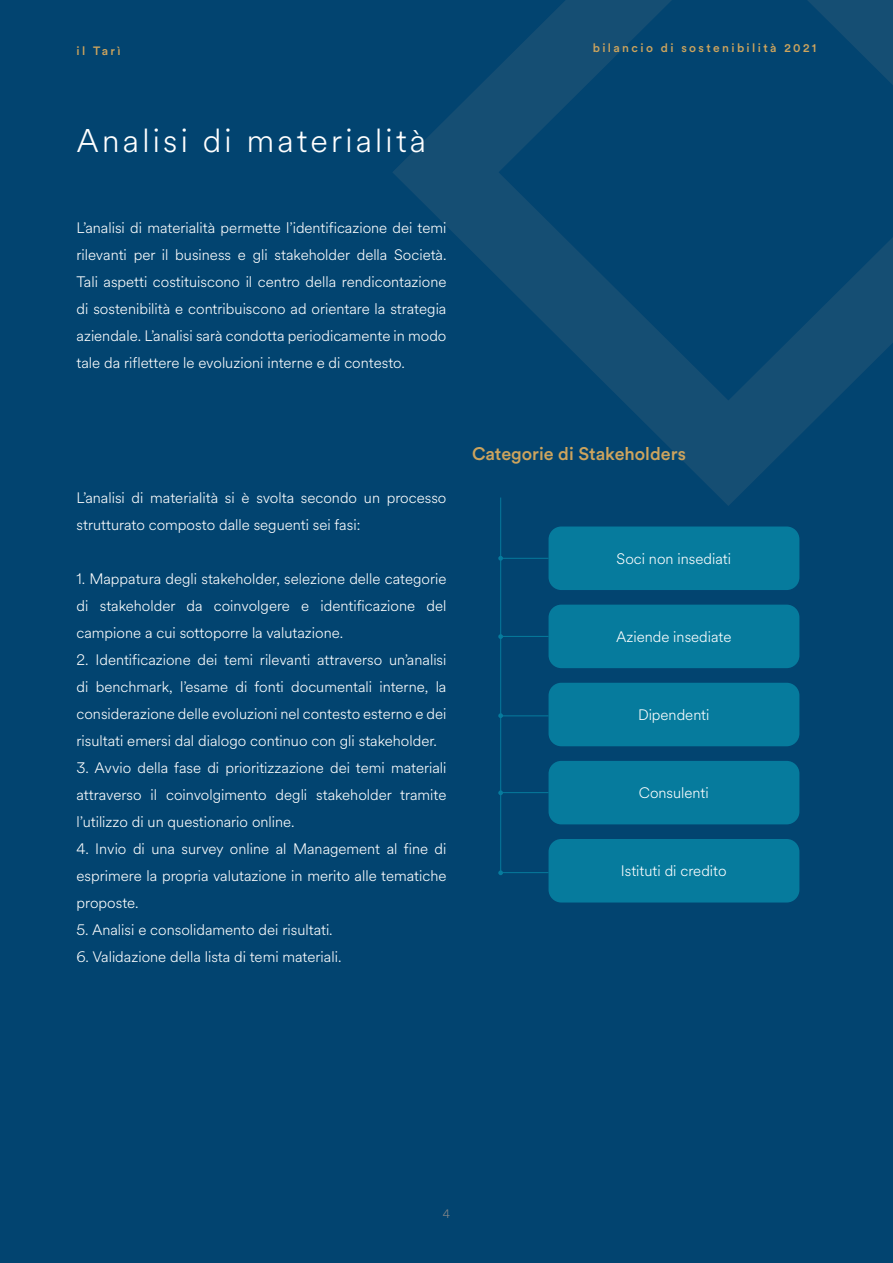
<style>
.page{position:relative;width:893px;height:1263px;background:#024470}
.page>*{position:absolute;margin:0;border:0;box-sizing:border-box;transform-origin:0 0}
.t1{font:300 32.4px "Circular Spotify Text";letter-spacing:.1em;color:#fff}
.t2{font:500 18px "Circular Std";color:#cda45d}
.t3{font:300 15px/27px "Circular Spotify Text";color:#fff;text-align:justify}
.t4{font:500 12px "Circular Std";letter-spacing:.2em;color:#cda45d}
.t5{font:300 12px "Circular Spotify Text";color:#888}
</style>
<div class="page">
<svg style="left:393px;top:0;width:500px;height:506px"></svg>
<hr style="left:500px;top:497px;width:1px;height:376px;background:#067b9d">
<hr style="left:501px;top:558px;width:48px;height:1px;background:#067b9d">
<hr style="left:501px;top:636px;width:48px;height:1px;background:#067b9d">
<hr style="left:501px;top:716px;width:48px;height:1px;background:#067b9d">
<hr style="left:501px;top:792px;width:48px;height:1px;background:#067b9d">
<hr style="left:501px;top:872px;width:48px;height:1px;background:#067b9d">
<svg style="left:498px;top:556px;width:5px;height:5px"></svg>
<svg style="left:498px;top:634px;width:5px;height:5px"></svg>
<svg style="left:498px;top:713px;width:5px;height:5px"></svg>
<svg style="left:498px;top:790px;width:5px;height:5px"></svg>
<svg style="left:498px;top:870px;width:5px;height:5px"></svg>
<div style="left:549px;top:526px;width:250px;height:64px;background:#067b9d;border-radius:13px"></div>
<div style="left:549px;top:605px;width:250px;height:63px;background:#067b9d;border-radius:13px"></div>
<div style="left:549px;top:683px;width:250px;height:63px;background:#067b9d;border-radius:13px"></div>
<div style="left:549px;top:761px;width:250px;height:63px;background:#067b9d;border-radius:13px"></div>
<div style="left:549px;top:839px;width:250px;height:63px;background:#067b9d;border-radius:13px"></div>
<p class="t4" style="left:77px;top:43px;width:46px">il Tarì</p>
<h1 class="t1" style="left:77px;top:118px;width:351px">Analisi di materialità</h1>
<p class="t3" style="left:77px;top:214px;width:371px">L’analisi di materialità permette l’identificazione dei temi rilevanti per il business e gli stakeholder della Società.<br>Tali aspetti costituiscono il centro della rendicontazione di sostenibilità e contribuiscono ad orientare la strategia aziendale. L’analisi sarà condotta periodicamente in modo tale da riflettere le evoluzioni interne e di contesto.</p>
<p class="t4" style="left:593px;top:40px;width:225px">bilancio di sostenibilità 2021</p>
<p class="t3" style="left:77px;top:484px;width:371px">L’analisi di materialità si è svolta secondo un processo strutturato composto dalle seguenti sei fasi:</p>
<p class="t3" style="left:77px;top:565px;width:371px">1. Mappatura degli stakeholder, selezione delle categorie di stakeholder da coinvolgere e identificazione del campione a cui sottoporre la valutazione.</p>
<p class="t3" style="left:77px;top:646px;width:371px">2. Identificazione dei temi rilevanti attraverso un’analisi di benchmark, l’esame di fonti documentali interne, la considerazione delle evoluzioni nel contesto esterno e dei risultati emersi dal dialogo continuo con gli stakeholder.</p>
<p class="t3" style="left:77px;top:754px;width:371px">3. Avvio della fase di prioritizzazione dei temi materiali attraverso il coinvolgimento degli stakeholder tramite l’utilizzo di un questionario online.</p>
<p class="t3" style="left:77px;top:835px;width:371px">4. Invio di una survey online al Management al fine di esprimere la propria valutazione in merito alle tematiche proposte.</p>
<p class="t3" style="left:77px;top:916px;width:258px">5. Analisi e consolidamento dei risultati.</p>
<p class="t3" style="left:77px;top:943px;width:266px">6. Validazione della lista di temi materiali.</p>
<p class="t2" style="left:472px;top:442px;width:215px">Categorie di Stakeholders</p>
<p class="t3" style="left:617px;top:545px;width:116px">Soci non insediati</p>
<p class="t3" style="left:616px;top:624px;width:117px">Aziende insediate</p>
<p class="t3" style="left:638px;top:702px;width:73px">Dipendenti</p>
<p class="t3" style="left:639px;top:780px;width:71px">Consulenti</p>
<p class="t3" style="left:621px;top:858px;width:107px">Istituti di credito</p>
<p class="t5" style="left:443px;top:1205px;width:9px">4</p>
</div>
